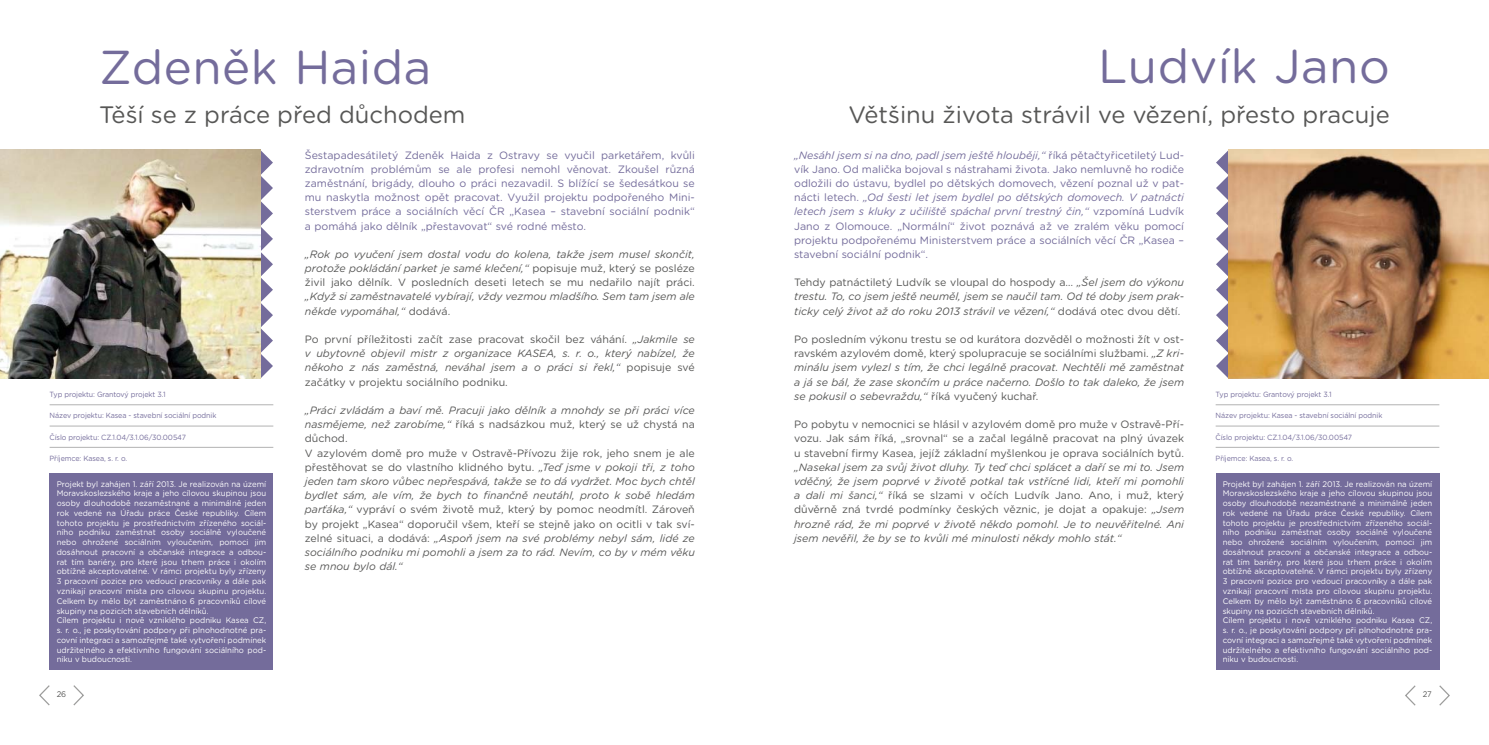
<style>
.page{position:relative;width:1489px;height:745px;background:#fff}
.page>*{position:absolute;margin:0;border:0;box-sizing:border-box;transform-origin:0 0}
.t1{font:47.5px "Gotham Rounded";letter-spacing:.01em;color:#746c9b}
.t2{font:23.75px "Gotham Rounded";color:#575756}
.t3{font:italic 10.62px/14.1px "Gotham Rounded";color:#575756;text-align:justify}
.t4{font:10.62px/14.1px "Gotham Rounded";color:#746c9b;text-align:justify}
.t5{font:10.62px/14.1px "Gotham Rounded";color:#575756;text-align:justify}
.t6{font:8.12px/9.8px "Gotham Rounded";color:#fff;scale:.96 1}
.t7{font:8.12px "Gotham Rounded";color:#575756;scale:.95 1}
.t8{font:7.5px "Gotham Rounded";letter-spacing:-.01em;color:#746c9b;scale:.95 1}
.s1{font-style:normal}
.s2{font-style:italic}
</style>
<div class="page">
<svg style="left:73px;top:685px;width:11px;height:21px"></svg>
<svg style="left:39px;top:685px;width:11px;height:21px"></svg>
<svg style="left:1439px;top:685px;width:11px;height:21px"></svg>
<svg style="left:1405px;top:685px;width:11px;height:21px"></svg>
<svg style="left:260px;top:150px;width:13px;height:228px"></svg>
<svg style="left:1216px;top:150px;width:12px;height:228px"></svg>
<img style="left:0;top:150px;width:260px;height:228px">
<img style="left:1228px;top:150px;width:260px;height:228px">
<hr style="left:50px;top:425px;width:223px;height:1px;background:#b2b2b2">
<hr style="left:50px;top:446px;width:223px;height:1px;background:#b2b2b2">
<hr style="left:50px;top:404px;width:223px;height:1px;background:#b2b2b2">
<hr style="left:1215px;top:425px;width:224px;height:1px;background:#b2b2b2">
<hr style="left:1215px;top:446px;width:224px;height:1px;background:#b2b2b2">
<hr style="left:1215px;top:404px;width:224px;height:1px;background:#b2b2b2">
<div style="left:50px;top:472px;width:223px;height:197px;background:#746c9b"></div>
<div style="left:1215px;top:472px;width:224px;height:197px;background:#746c9b"></div>
<h1 class="t1" style="left:99px;top:45px;width:334px">Zdeněk Haida</h1>
<h2 class="t2" style="left:99px;top:103px;width:368px">Těší se z práce před důchodem</h2>
<h1 class="t1" style="left:1097px;top:44px;width:293px">Ludvík Jano</h1>
<h2 class="t2" style="left:848px;top:103px;width:543px">Většinu života strávil ve vězení, přesto pracuje</h2>
<p class="t4" style="left:305px;top:148px;width:391px">Šestapadesátiletý Zdeněk Haida z Ostravy se vyučil parketářem, kvůli zdravotním problémům se ale profesi nemohl věnovat. Zkoušel různá zaměstnání, brigády, dlouho o práci nezavadil. S blížící se šedesátkou se mu naskytla možnost opět pracovat. Využil projektu podpořeného Mini&shy;sterstvem práce a sociálních věcí ČR „Kasea – stavební sociální podnik“ a pomáhá jako dělník „přestavovat“ své rodné město.</p>
<p class="t3" style="left:305px;top:247px;width:391px">„Rok po vyučení jsem dostal vodu do kolena, takže jsem musel skončit, protože pokládání parket je samé klečení,“ <span class="s1">popisuje muž, který se posléze živil jako dělník. V posledních deseti letech se mu nedařilo najít práci.</span></p>
<p class="t3" style="left:305px;top:290px;width:391px">„Když si zaměstnavatelé vybírají, vždy vezmou mladšího. Sem tam jsem ale někde vypomáhal,“ <span class="s1">dodává.</span></p>
<p class="t3" style="left:305px;top:332px;width:391px"><span class="s1">Po první příležitosti začít zase pracovat skočil bez váhání.</span> „Jakmile se v ubytovně objevil mistr z organizace KASEA, s. r. o., který nabízel, že někoho z nás zaměstná, neváhal jsem a o práci si řekl,“ <span class="s1">popisuje své začátky v projektu sociálního podniku.</span></p>
<p class="t3" style="left:305px;top:403px;width:391px;text-align:left">„Práci zvládám a baví mě. Pracuji jako dělník a mnohdy se při práci více nasmějeme, než zarobíme,“ <span class="s1">říká s nadsázkou muž, který se už chystá na důchod.<br>V azylovém domě pro muže v Ostravě-Přívozu žije rok, jeho snem je ale přestěhovat se do vlastního klidného bytu.</span> „Teď jsme v pokoji tři, z toho jeden tam skoro vůbec nepřespává, takže se to dá vydržet. Moc bych chtěl bydlet sám, ale vím, že bych to finančně neutáhl, proto k sobě hledám parťáka,“ <span class="s1">vypráví o svém životě muž, který by pomoc neodmítl. Zároveň by projekt „Kasea“ doporučil všem, kteří se stejně jako on ocitli v tak sví&shy;zelné situaci, a dodává:</span> „Aspoň jsem na své problémy nebyl sám, lidé ze sociálního podniku mi pomohli a jsem za to rád. Nevím, co by v mém věku se mnou bylo dál.“</p>
<p class="t4" style="left:794px;top:148px;width:391px"><span class="s2">„Nesáhl jsem si na dno, padl jsem ještě hlouběji,“</span> říká pětačtyřicetiletý Lud&shy;vík Jano. Od malička bojoval s nástrahami života. Jako nemluvně ho rodiče odložili do ústavu, bydlel po dětských domovech, vězení poznal už v pat&shy;nácti letech. <span class="s2">„Od šesti let jsem bydlel po dětských domovech. V patnácti letech jsem s kluky z učiliště spáchal první trestný čin,“</span> vzpomíná Ludvík Jano z Olomouce. „Normální“ život poznává až ve zralém věku pomocí projektu podpořenému Ministerstvem práce a sociálních věcí ČR „Kasea – stavební sociální podnik“.</p>
<p class="t3" style="left:794px;top:276px;width:391px"><span class="s1">Tehdy patnáctiletý Ludvík se vloupal do hospody a…</span> „Šel jsem do výkonu trestu. To, co jsem ještě neuměl, jsem se naučil tam. Od té doby jsem prak&shy;ticky celý život až do roku 2013 strávil ve vězení,“ <span class="s1">dodává otec dvou dětí.</span></p>
<p class="t3" style="left:794px;top:332px;width:391px"><span class="s1">Po posledním výkonu trestu se od kurátora dozvěděl o možnosti žít v ost&shy;ravském azylovém domě, který spolupracuje se sociálními službami.</span> „Z kri&shy;minálu jsem vylezl s tím, že chci legálně pracovat. Nechtěli mě zaměstnat a já se bál, že zase skončím u práce načerno. Došlo to tak daleko, že jsem se pokusil o sebevraždu,“ <span class="s1">říká vyučený kuchař.</span></p>
<p class="t5" style="left:794px;top:418px;width:391px">Po pobytu v nemocnici se hlásil v azylovém domě pro muže v Ostravě-Pří&shy;vozu. Jak sám říká, „srovnal“ se a začal legálně pracovat na plný úvazek u stavební firmy Kasea, jejíž základní myšlenkou je oprava sociálních bytů.</p>
<p class="t3" style="left:794px;top:460px;width:391px">„Nasekal jsem za svůj život dluhy. Ty teď chci splácet a daří se mi to. Jsem vděčný, že jsem poprvé v životě potkal tak vstřícné lidi, kteří mi pomohli a dali mi šanci,“ <span class="s1">říká se slzami v očích Ludvík Jano. Ano, i muž, který důvěrně zná tvrdé podmínky českých věznic, je dojat a opakuje:</span> „Jsem hrozně rád, že mi poprvé v životě někdo pomohl. Je to neuvěřitelné. Ani jsem nevěřil, že by se to kvůli mé minulosti někdy mohlo stát.“</p>
<p class="t8" style="left:50px;top:391px;width:123px">Typ projektu: Grantový projekt 3.1</p>
<p class="t8" style="left:50px;top:412px;width:177px">Název projektu: Kasea - stavební sociální podnik</p>
<p class="t8" style="left:50px;top:433px;width:145px">Číslo projektu: CZ.1.04/3.1.06/30.00547</p>
<p class="t8" style="left:50px;top:454px;width:83px">Příjemce: Kasea, s. r. o.</p>
<p class="t8" style="left:1215px;top:391px;width:123px">Typ projektu: Grantový projekt 3.1</p>
<p class="t8" style="left:1215px;top:412px;width:177px">Název projektu: Kasea - stavební sociální podnik</p>
<p class="t8" style="left:1215px;top:433px;width:145px">Číslo projektu: CZ.1.04/3.1.06/30.00547</p>
<p class="t8" style="left:1215px;top:454px;width:83px">Příjemce: Kasea, s. r. o.</p>
<p class="t6" style="left:57px;top:479px;width:220px">Projekt byl zahájen 1. září 2013. Je realizován na území Moravskoslezského kraje a jeho cílovou skupinou jsou osoby dlouhodobě nezaměstnané a minimálně jeden rok vedené na Úřadu práce České republiky. Cílem tohoto projektu je prostřednictvím zřízeného sociál&shy;ního podniku zaměstnat osoby sociálně vyloučené nebo ohrožené sociálním vyloučením, pomoci jim dosáhnout pracovní a občanské integrace a odbou&shy;rat tím bariéry, pro které jsou trhem práce i okolím obtížně akceptovatelné. V rámci projektu byly zřízeny 3 pracovní pozice pro vedoucí pracovníky a dále pak vznikají pracovní místa pro cílovou skupinu projektu.<br>Celkem by mělo být zaměstnáno 6 pracovníků cílové skupiny na pozicích stavebních dělníků.<br>Cílem projektu i nově vzniklého podniku Kasea CZ, s. r. o., je poskytování podpory při plnohodnotné pra&shy;covní integraci a samozřejmě také vytvoření podmínek udržitelného a efektivního fungování sociálního pod&shy;niku v budoucnosti.</p>
<p class="t6" style="left:1222px;top:479px;width:220px">Projekt byl zahájen 1. září 2013. Je realizován na území Moravskoslezského kraje a jeho cílovou skupinou jsou osoby dlouhodobě nezaměstnané a minimálně jeden rok vedené na Úřadu práce České republiky. Cílem tohoto projektu je prostřednictvím zřízeného sociál&shy;ního podniku zaměstnat osoby sociálně vyloučené nebo ohrožené sociálním vyloučením, pomoci jim dosáhnout pracovní a občanské integrace a odbou&shy;rat tím bariéry, pro které jsou trhem práce i okolím obtížně akceptovatelné. V rámci projektu byly zřízeny 3 pracovní pozice pro vedoucí pracovníky a dále pak vznikají pracovní místa pro cílovou skupinu projektu.<br>Celkem by mělo být zaměstnáno 6 pracovníků cílové skupiny na pozicích stavebních dělníků.<br>Cílem projektu i nově vzniklého podniku Kasea CZ, s. r. o., je poskytování podpory při plnohodnotné pra&shy;covní integraci a samozřejmě také vytvoření podmínek udržitelného a efektivního fungování sociálního pod&shy;niku v budoucnosti.</p>
<p class="t7" style="left:57px;top:690px;width:12px">26</p>
<p class="t7" style="left:1422px;top:690px;width:11px">27</p>
</div>
